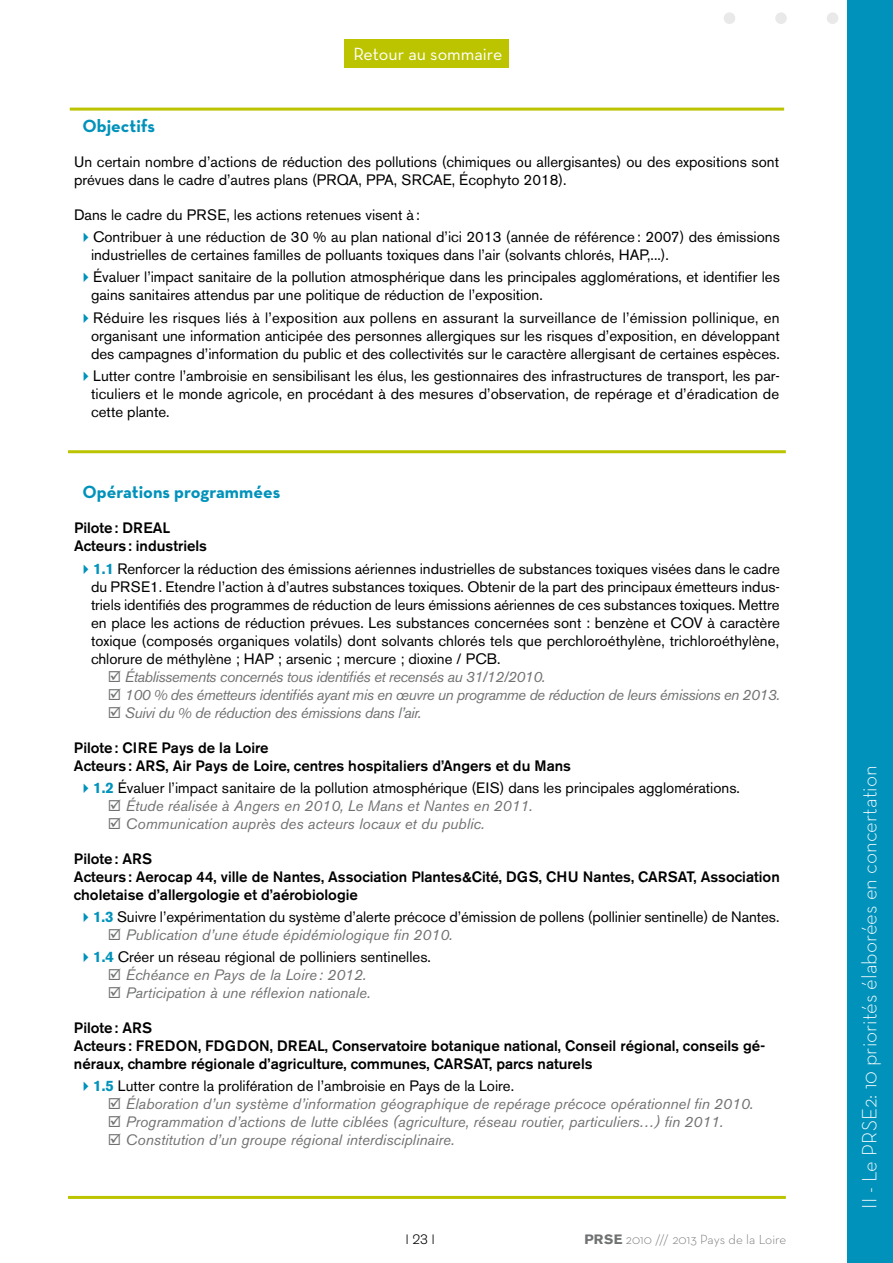
<style>
.page{position:relative;width:893px;height:1263px;background:#fff}
.page>*{position:absolute;margin:0;border:0;box-sizing:border-box;transform-origin:0 0}
.t1{font:300 21px "Neutra Text";color:#fff}
.t2{font:700 18px "Neutra Text";color:#0092bb}
.t3{font:18px "Neutra Text";color:#fff}
.t4{font:15px/18px "Akzidenz Grotesk BE";color:#000}
.t5{font:italic 15px/18px "Akzidenz Grotesk BE";color:#707172}
.t6{font:500 15px/18px "Akzidenz Grotesk BE";color:#000}
.t7{font:italic 15px/18px "Akzidenz Grotesk BE";letter-spacing:-.03em;color:#707172}
.t8{font:300 13.5px "Neutra Text";color:#707172}
.t9{font:300 13.5px "Akzidenz Grotesk BE";color:#000}
.s1{font-weight:700;color:#0092bb}
.s2{font-weight:700;font-style:normal;color:#0092bb}
.s3{font-style:normal;color:#000}
.s4{font-style:italic;color:#707172}
.s5{font-family:"Akzidenz Grotesk BE";font-weight:700}
</style>
<div class="page">
<div style="left:724px;top:12px;width:11px;height:12px;background:#e9e9ea;border-radius:50%"></div>
<div style="left:775px;top:12px;width:12px;height:12px;background:#e9e9ea;border-radius:50%"></div>
<div style="left:827px;top:12px;width:11px;height:12px;background:#e9e9ea;border-radius:50%"></div>
<div style="left:847px;top:0;width:46px;height:1263px;background:#0092bb"></div>
<div style="left:344px;top:40px;width:165px;height:28px;background:#bcc400"></div>
<hr style="left:68px;top:450px;width:718px;height:3px;background:#bcc400">
<hr style="left:68px;top:1196px;width:718px;height:3px;background:#bcc400">
<hr style="left:70px;top:108px;width:714px;height:3px;background:#bcc400">
<p class="t3" style="left:353px;top:47px;width:151px">Retour au sommaire</p>
<p class="t2" style="left:82px;top:119px;width:74px">Objectifs</p>
<p class="t4" style="left:74px;top:154px;width:707px">Un certain nombre d’actions de réduction des pollutions (chimiques ou allergisantes) ou des expositions sont prévues dans le cadre d’autres plans (PRQA, PPA, SRCAE, Écophyto 2018).</p>
<p class="t4" style="left:93px;top:205px;width:688px;line-height:22.2px;text-indent:-19px">Dans le cadre du PRSE, les actions retenues visent à :<br>Contribuer à une réduction de 30 % au plan national d’ici 2013 (année de référence : 2007) des émissions</p>
<p class="t4" style="left:91px;top:245px;width:690px;line-height:22.2px">industrielles de certaines familles de polluants toxiques dans l’air (solvants chlorés, HAP,...).<br>Évaluer l’impact sanitaire de la pollution atmosphérique dans les principales agglomérations, et identifier les</p>
<p class="t4" style="left:91px;top:286px;width:690px;line-height:22.2px">gains sanitaires attendus par une politique de réduction de l’exposition.<br>Réduire les risques liés à l’exposition aux pollens en assurant la surveillance de l’émission pollinique, en</p>
<p class="t4" style="left:91px;top:328px;width:690px">organisant une information anticipée des personnes allergiques sur les risques d’exposition, en développant des campagnes d’information du public et des collectivités sur le caractère allergisant de certaines espèces.</p>
<p class="t4" style="left:91px;top:368px;width:690px;text-align:justify">Lutter contre l’ambroisie en sensibilisant les élus, les gestionnaires des infrastructures de transport, les par&shy;ticuliers et le monde agricole, en procédant à des mesures d’observation, de repérage et d’éradication de cette plante.</p>
<p class="t2" style="left:82px;top:485px;width:199px">Opérations programmées</p>
<p class="t6" style="left:74px;top:520px;width:135px">Pilote : DREAL<br>Acteurs : industriels</p>
<p class="t4" style="left:91px;top:561px;width:690px;text-align:justify"><span class="s1">1.1</span> Renforcer la réduction des émissions aériennes industrielles de substances toxiques visées dans le cadre du PRSE1. Etendre l’action à d’autres substances toxiques. Obtenir de la part des principaux émetteurs indus&shy;triels identifiés des programmes de réduction de leurs émissions aériennes de ces substances toxiques. Mettre en place les actions de réduction prévues. Les substances concernées sont : benzène et COV à caractère toxique (composés organiques volatils) dont solvants chlorés tels que perchloroéthylène, trichloroéthylène, chlorure de méthylène ; HAP ; arsenic ; mercure ; dioxine / PCB.</p>
<p class="t7" style="left:125px;top:669px;width:656px">Établissements concernés tous identifiés et recensés au 31/12/2010.<br>100 % des émetteurs identifiés ayant mis en œuvre un programme de réduction de leurs émissions en 2013.<br>Suivi du % de réduction des émissions dans l’air.</p>
<p class="t6" style="left:74px;top:740px;width:498px">Pilote : CIRE Pays de la Loire<br>Acteurs : ARS, Air Pays de Loire, centres hospitaliers d’Angers et du Mans</p>
<p class="t5" style="left:126px;top:780px;width:616px;text-indent:-33px"><span class="s2">1.2</span> <span class="s3">Évaluer l’impact sanitaire de la pollution atmosphérique (EIS) dans les principales agglomérations.<br></span>Étude réalisée à Angers en 2010, Le Mans et Nantes en 2011.<br>Communication auprès des acteurs locaux et du public.</p>
<p class="t6" style="left:74px;top:851px;width:707px">Pilote : ARS<br>Acteurs : Aerocap 44, ville de Nantes, Association Plantes&amp;Cité, DGS, CHU Nantes, CARSAT, Association choletaise d’allergologie et d’aérobiologie</p>
<p class="t4" style="left:126px;top:909px;width:655px;text-indent:-33px"><span class="s1">1.3</span> Suivre l’expérimentation du système d’alerte précoce d’émission de pollens (pollinier sentinelle) de Nantes.<br><span class="s4">Publication d’une étude épidémiologique fin 2010.</span></p>
<p class="t5" style="left:126px;top:950px;width:307px;text-indent:-33px"><span class="s2">1.4</span> <span class="s3">Créer un réseau régional de polliniers sentinelles.<br></span>Échéance en Pays de la Loire : 2012.<br>Participation à une réflexion nationale.</p>
<p class="t6" style="left:74px;top:1020px;width:693px">Pilote : ARS<br>Acteurs : FREDON, FDGDON, DREAL, Conservatoire botanique national, Conseil régional, conseils gé&shy;néraux, chambre régionale d’agriculture, communes, CARSAT, parcs naturels</p>
<p class="t5" style="left:126px;top:1079px;width:629px;text-indent:-33px"><span class="s2">1.5</span> <span class="s3">Lutter contre la prolifération de l’ambroisie en Pays de la Loire.<br></span>Élaboration d’un système d’information géographique de repérage précoce opérationnel fin 2010.<br>Programmation d’actions de lutte ciblées (agriculture, réseau routier, particuliers…) fin 2011.<br>Constitution d’un groupe régional interdisciplinaire.</p>
<p class="t9" style="left:406px;top:1234px;width:30px">l 23 l</p>
<p class="t8" style="left:585px;top:1234px;width:203px"><span class="s5">PRSE</span> 2010 /// 2013 Pays de la Loire</p>
<h1 class="t1" style="left:861px;top:1209px;width:444px;rotate:-90deg">II - Le PRSE2: 10 priorités élaborées en concertation</h1>
</div>
